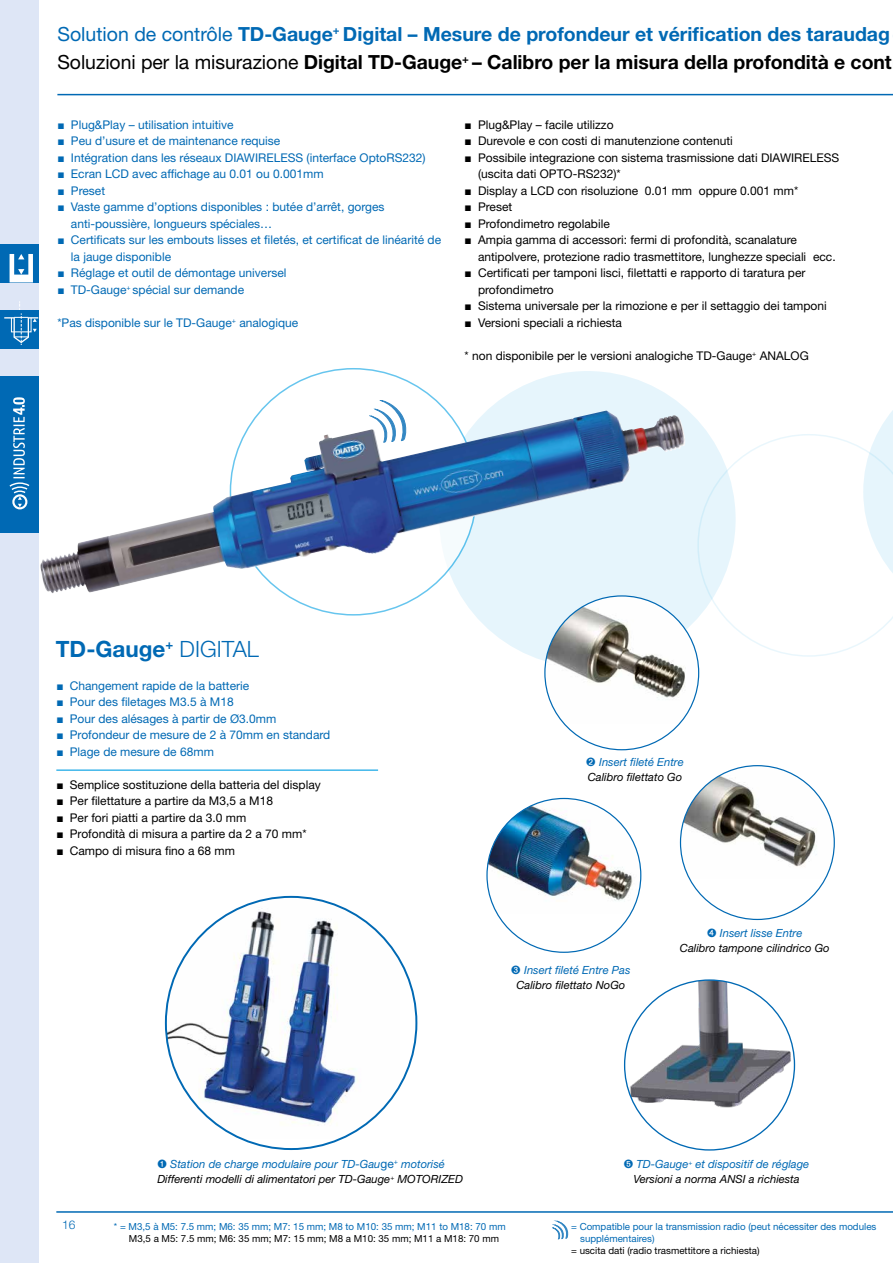
<style>
.page{position:relative;width:893px;height:1263px;background:#fff}
.page>*{position:absolute;margin:0;border:0;box-sizing:border-box;transform-origin:0 0}
.t1{font:700 22.5px "Helvetica Neue LT Std";color:#0069b4}
.t2{font:700 19.5px/28.5px "Helvetica Neue LT Std";color:#0069b4}
.t3{font:12px/16.5px "Helvetica Neue LT Std";color:#000}
.t4{font:12px/16.5px "Helvetica Neue LT Std";color:#0069b4}
.t5{font:300 12px "Helvetica Neue LT Std";color:#0069b4}
.t6{font:italic 11.25px/15px "Helvetica Neue LT Std";color:#000}
.t7{font:italic 11.25px/15px "Helvetica Neue LT Std";color:#0069b4;text-align:center}
.t8{font:9.75px/12px "Helvetica Neue LT Std";color:#0069b4}
.t9{font:9.75px "Helvetica Neue LT Std";color:#000}
.s1{font-weight:400}
.s2{font-weight:400;color:#000}
.s3{color:#000}
.s4{font-family:"Arial";font-weight:900}
.s5{font-weight:300}
.s6{color:#0069b4}
.s7{font-style:normal;font-size:12px;color:#0069b4}
</style>
<div class="page">
<div style="left:0;top:0;width:38px;height:1263px;background:#dee6f6"></div>
<hr style="left:56px;top:1211px;width:837px;height:2px;background:#0069b4">
<hr style="left:57px;top:94px;width:836px;height:1px;background:#0069b4">
<hr style="left:56px;top:769px;width:322px;height:2px;background:#009fe3">
<svg style="left:439px;top:371px;width:297px;height:296px;background:#d1e1ec"></svg>
<svg style="left:697px;top:410px;width:196px;height:247px"></svg>
<img style="left:166px;top:897px;width:233px;height:241px">
<svg style="left:553px;top:1220px;width:16px;height:20px"></svg>
<img style="left:40px;top:413px;width:554px;height:180px">
<img style="left:488px;top:798px;width:153px;height:115px">
<img style="left:625px;top:980px;width:169px;height:161px">
<img style="left:680px;top:766px;width:154px;height:113px">
<img style="left:545px;top:596px;width:154px;height:128px">
<svg style="left:370px;top:400px;width:38px;height:46px"></svg>
<div style="left:0;top:376px;width:38px;height:156px;background:#0069b4"></div>
<svg style="left:9px;top:397px;width:21px;height:113px"></svg>
<div style="left:0;top:244px;width:38px;height:38px;background:#0069b4"></div>
<svg style="left:10px;top:254px;width:23px;height:28px"></svg>
<div style="left:0;top:310px;width:38px;height:38px;background:#0069b4"></div>
<svg style="left:4px;top:301px;width:34px;height:44px"></svg>
<h2 class="t2" style="left:57px;top:19px;width:836px"><span class="s1">Solution de contrôle</span> TD-Gauge<sup>+</sup> Digital – Mesure de profondeur et vérification des taraudag<br><span class="s2">Soluzioni per la misurazione</span> <span class="s3">Digital TD-Gauge</span><sup>+</sup> <span class="s3">– Calibro per la misura della profondità e cont</span></h2>
<p class="t4" style="left:57px;top:116px;width:178px"><span class="s4">■</span> Plug&amp;Play – utilisation intuitive</p>
<p class="t4" style="left:57px;top:132px;width:224px"><span class="s4">■</span> Peu d’usure et de maintenance requise</p>
<p class="t4" style="left:57px;top:149px;width:370px"><span class="s4">■</span> Intégration dans les réseaux DIAWIRELESS (interface OptoRS232)</p>
<p class="t4" style="left:57px;top:165px;width:268px"><span class="s4">■</span> Ecran LCD avec affichage au 0.01 ou 0.001mm</p>
<p class="t4" style="left:57px;top:182px;width:49px"><span class="s4">■</span> Preset</p>
<p class="t4" style="left:71px;top:198px;width:315px;text-indent:-14px"><span class="s4">■</span> Vaste gamme d’options disponibles : butée d’arrêt, gorges anti-poussière, longueurs spéciales…</p>
<p class="t4" style="left:71px;top:231px;width:372px;text-indent:-14px"><span class="s4">■</span> Certificats sur les embouts lisses et filetés, et certificat de linéarité de la jauge disponible</p>
<p class="t4" style="left:57px;top:264px;width:231px"><span class="s4">■</span> Réglage et outil de démontage universel</p>
<p class="t4" style="left:57px;top:281px;width:188px"><span class="s4">■</span> TD-Gauge<sup>+</sup> spécial sur demande</p>
<p class="t4" style="left:57px;top:314px;width:242px">*Pas disponible sur le TD-Gauge<sup>+</sup> analogique</p>
<p class="t3" style="left:465px;top:116px;width:151px"><span class="s4">■</span> Plug&amp;Play – facile utilizzo</p>
<p class="t3" style="left:465px;top:132px;width:270px"><span class="s4">■</span> Durevole e con costi di manutenzione contenuti</p>
<p class="t3" style="left:478px;top:149px;width:363px;text-indent:-14px"><span class="s4">■</span> Possibile integrazione con sistema trasmissione dati DIAWIRELESS (uscita dati OPTO-RS232)*</p>
<p class="t3" style="left:465px;top:182px;width:335px"><span class="s4">■</span> Display a LCD con risoluzione 0.01 mm oppure 0.001 mm*</p>
<p class="t3" style="left:465px;top:198px;width:49px"><span class="s4">■</span> Preset</p>
<p class="t3" style="left:465px;top:215px;width:147px"><span class="s4">■</span> Profondimetro regolabile</p>
<p class="t3" style="left:478px;top:231px;width:359px;text-indent:-14px"><span class="s4">■</span> Ampia gamma di accessori: fermi di profondità, scanalature antipolvere, protezione radio trasmettitore, lunghezze speciali ecc.</p>
<p class="t3" style="left:478px;top:264px;width:329px;text-indent:-14px"><span class="s4">■</span> Certificati per tamponi lisci, filettatti e rapporto di taratura per profondimetro</p>
<p class="t3" style="left:465px;top:297px;width:364px"><span class="s4">■</span> Sistema universale per la rimozione e per il settaggio dei tamponi</p>
<p class="t3" style="left:465px;top:314px;width:159px"><span class="s4">■</span> Versioni speciali a richiesta</p>
<p class="t3" style="left:465px;top:347px;width:346px">* non disponibile per le versioni analogiche TD-Gauge<sup>+</sup> ANALOG</p>
<h1 class="t1" style="left:56px;top:635px;width:205px">TD-Gauge<sup>+</sup> <span class="s5">DIGITAL</span></h1>
<p class="t4" style="left:56px;top:677px;width:194px"><span class="s4">■</span> Changement rapide de la batterie</p>
<p class="t4" style="left:56px;top:693px;width:179px"><span class="s4">■</span> Pour des filetages M3.5 à M18</p>
<p class="t4" style="left:56px;top:710px;width:222px"><span class="s4">■</span> Pour des alésages à partir de Ø3.0mm</p>
<p class="t4" style="left:56px;top:726px;width:276px"><span class="s4">■</span> Profondeur de mesure de 2 à 70mm en standard</p>
<p class="t4" style="left:56px;top:743px;width:159px"><span class="s4">■</span> Plage de mesure de 68mm</p>
<p class="t3" style="left:56px;top:776px;width:266px"><span class="s4">■</span> Semplice sostituzione della batteria del display</p>
<p class="t3" style="left:56px;top:792px;width:218px"><span class="s4">■</span> Per filettature a partire da M3,5 a M18</p>
<p class="t3" style="left:56px;top:809px;width:191px"><span class="s4">■</span> Per fori piatti a partire da 3.0 mm</p>
<p class="t3" style="left:56px;top:825px;width:252px"><span class="s4">■</span> Profondità di misura a partire da 2 a 70 mm*</p>
<p class="t3" style="left:56px;top:842px;width:180px"><span class="s4">■</span> Campo di misura fino a 68 mm</p>
<p class="t6" style="left:586px;top:754px;width:99px"><span class="s6">➋ Insert fileté Entre<br></span>Calibro filettato Go</p>
<p class="t7" style="left:511px;top:962px;width:121px">➌ Insert fileté Entre Pas<br><span class="s3">Calibro filettato NoGo</span></p>
<p class="t6" style="left:680px;top:925px;width:151px;text-align:center"><span class="s6">➍ Insert lisse Entre<br></span>Calibro tampone cilindrico Go</p>
<p class="t5" style="left:62px;top:1217px;width:15px">16</p>
<p class="t6" style="left:157px;top:1157px;width:307px"><span class="s6">➊ Station de charge modulaire pour TD-Gau</span><span class="s7">ge</span><sup>+</sup> <span class="s6">motorisé<br></span>Differenti modelli di alimentatori per TD-Gauge<sup>+</sup> MOTORIZED</p>
<p class="t8" style="left:114px;top:1220px;width:393px">* = M3,5 à M5: 7.5 mm; M6: 35 mm; M7: 15 mm; M8 to M10: 35 mm; M11 to M18: 70 mm</p>
<p class="t9" style="left:129px;top:1233px;width:372px">M3,5 a M5: 7.5 mm; M6: 35 mm; M7: 15 mm; M8 a M10: 35 mm; M11 a M18: 70 mm</p>
<p class="t7" style="left:624px;top:1156px;width:187px">➎ TD-Gauge<sup>+</sup> et dispositif de réglage<br><span class="s3">Versioni a norma ANSI a richiesta</span></p>
<p class="t8" style="left:580px;top:1220px;width:298px;text-indent:-9px">= Compatible pour la transmission radio (peut nécessiter des modules supplémentaires)</p>
<p class="t9" style="left:571px;top:1245px;width:190px">= uscita dati (radio trasmettitore a richiesta)</p>
</div>
